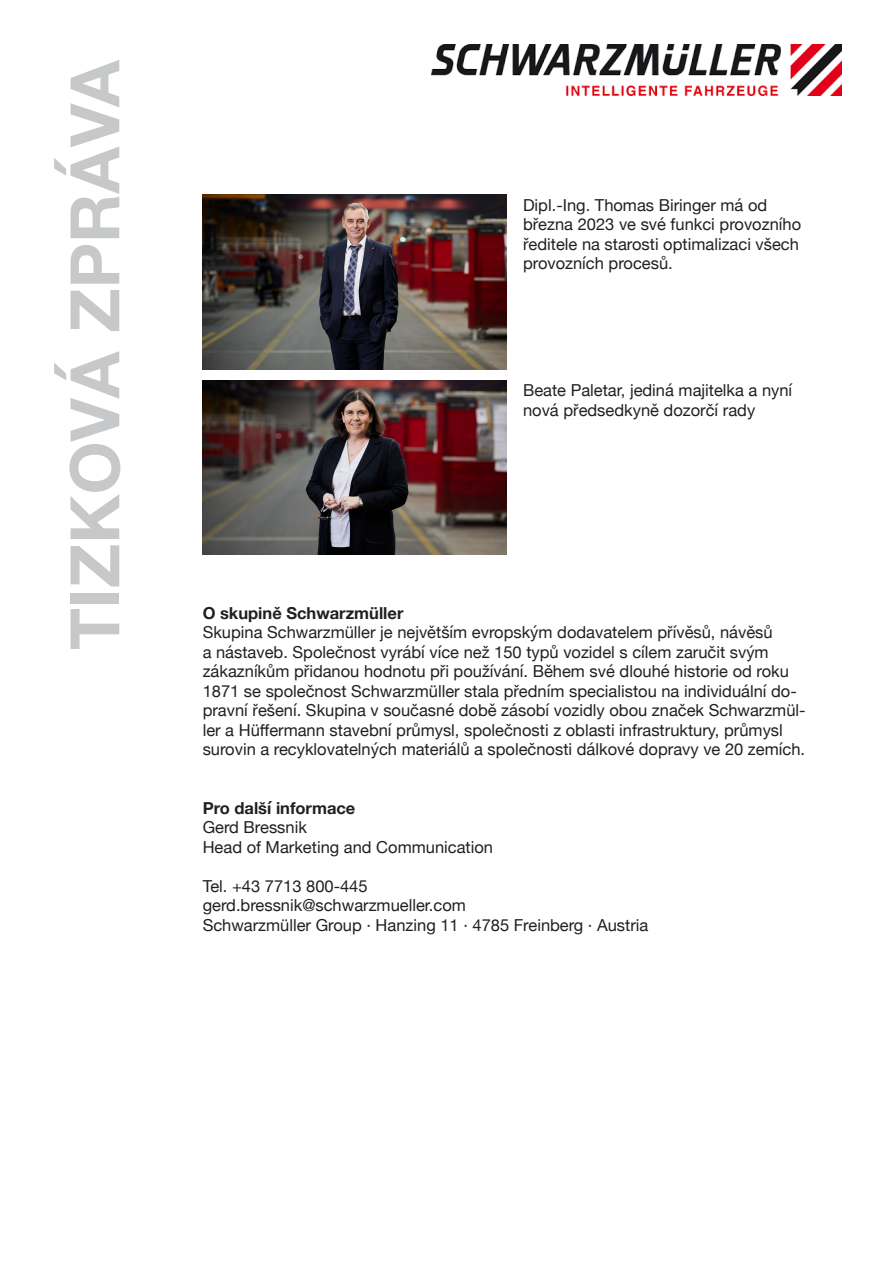
<style>
.page{position:relative;width:893px;height:1263px;background:#fff}
.page>*{position:absolute;margin:0;border:0;box-sizing:border-box;transform-origin:0 0}
.t1{font:700 68.25px "Helvetica Neue";color:#c7c8ca}
.t2{font:16.5px/19.5px "Helvetica Neue";color:#231f20}
.t3{font:700 16.5px "Helvetica Neue";color:#231f20}
</style>
<div class="page">
<img style="left:432px;top:44px;width:410px;height:52px">
<img style="left:203px;top:195px;width:303px;height:174px">
<img style="left:203px;top:381px;width:303px;height:174px">
<h1 class="t1" style="left:41px;top:650px;width:592px;rotate:-90deg">TIZKOVÁ ZPRÁVA</h1>
<p class="t2" style="left:523px;top:196px;width:280px">Dipl.-Ing. Thomas Biringer má od března 2023 ve své funkci provozního ředitele na starosti optimalizaci všech provozních procesů.</p>
<p class="t2" style="left:523px;top:382px;width:271px">Beate Paletar, jediná majitelka a nyní nová předsedkyně dozorčí rady</p>
<p class="t3" style="left:203px;top:600px;width:202px">O skupině Schwarzmüller</p>
<p class="t2" style="left:203px;top:624px;width:604px">Skupina Schwarzmüller je největším evropským dodavatelem přívěsů, návěsů<br>a nástaveb. Společnost vyrábí více než 150 typů vozidel s cílem zaručit svým zákazníkům přidanou hodnotu při používání. Během své dlouhé historie od roku 1871 se společnost Schwarzmüller stala předním specialistou na individuální do&shy;pravní řešení. Skupina v současné době zásobí vozidly obou značek Schwarzmül&shy;ler a Hüffermann stavební průmysl, společnosti z oblasti infrastruktury, průmysl surovin a recyklovatelných materiálů a společnosti dálkové dopravy ve 20 zemích.</p>
<p class="t3" style="left:203px;top:795px;width:154px">Pro další informace</p>
<p class="t2" style="left:203px;top:819px;width:292px">Gerd Bressnik<br>Head of Marketing and Communication</p>
<p class="t2" style="left:203px;top:877px;width:447px">Tel. +43 7713 800-445<br>gerd.bressnik@schwarzmueller.com<br>Schwarzmüller Group · Hanzing 11 · 4785 Freinberg · Austria</p>
</div>
